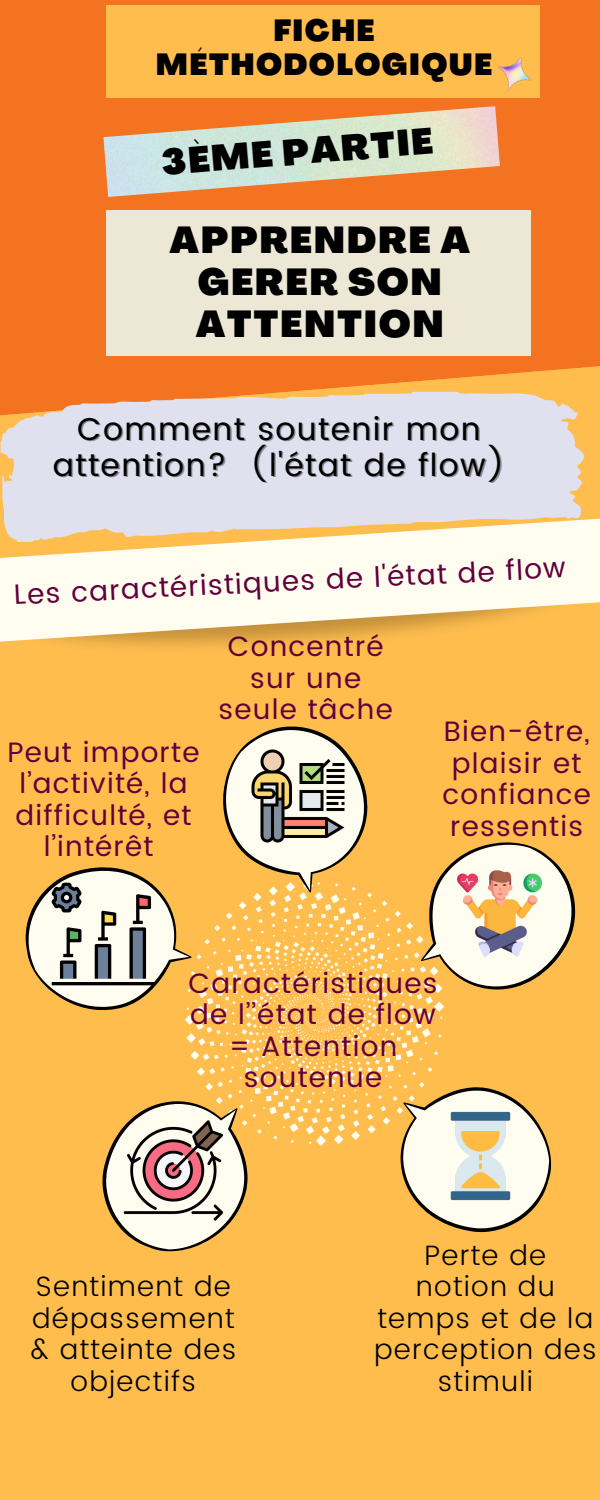
<style>
.page{position:relative;width:600px;height:1500px;background:#ffbd4e}
.page>*{position:absolute;margin:0;border:0;box-sizing:border-box;transform-origin:0 0}
.t1{font:900 36.9px/42.3px "Agrandir";letter-spacing:.045em;color:#000;text-align:center}
.t2{font:900 36px "Agrandir";color:#000}
.t3{font:31.6px/36px "Poppins";letter-spacing:.045em;color:#000;text-align:center}
.t4{font:900 30px/33.8px "Agrandir";letter-spacing:.045em;color:#000;text-align:center}
.t5{font:28px/31.5px "Poppins";letter-spacing:.045em;color:#63003c;text-align:center}
.t6{font:300 28px/31.5px "Poppins";letter-spacing:.045em;color:#000;text-align:center}
</style>
<div class="page">
<div style="left:0;top:0;width:600px;height:392px;background:#f37320"></div>
<div style="left:106px;top:5px;width:434px;height:93px;background:#ffbd4e"></div>
<div style="left:107px;top:211px;width:424px;height:145px;background:#ede8d6"></div>
<img style="left:486px;top:55px;width:54px;height:46px">
<img style="left:103px;top:106px;width:397px;height:91px">
<svg style="left:223px;top:726px;width:145px;height:123px;fill:#fefdef"></svg>
<img style="left:250px;top:748px;width:96px;height:96px">
<svg style="left:444px;top:842px;width:132px;height:148px;fill:#fefdef"></svg>
<svg style="left:400px;top:1087px;width:152px;height:146px;fill:#fefdef"></svg>
<svg style="left:102px;top:1146px;width:146px;height:106px;fill:#fefdef"></svg>
<svg style="left:25px;top:849px;width:419px;height:297px"></svg>
<img style="left:51px;top:882px;width:105px;height:104px">
<img style="left:123px;top:1119px;width:103px;height:103px">
<img style="left:452px;top:865px;width:96px;height:96px">
<img style="left:433px;top:1109px;width:94px;height:94px">
<svg style="left:0;top:392px;width:585px;height:126px;background:#e2d9de"></svg>
<svg style="left:0;top:518px;width:600px;height:124px;fill:#fefdef"></svg>
<p class="t4" style="left:156px;top:17px;width:338px">FICHE<br>MÉTHODOLOGIQUE</p>
<p class="t2" style="left:161px;top:149px;width:272px;rotate:-5deg">3ÈME PARTIE</p>
<h1 class="t1" style="left:170px;top:223px;width:302px">APPRENDRE A<br>GERER SON<br>ATTENTION</h1>
<p class="t3" style="left:53px;top:411px;width:454px">Comment soutenir mon attention? (l'état de flow)</p>
<p class="t5" style="left:13px;top:580px;width:554px;rotate:-3deg">Les caractéristiques de l'état de flow</p>
<p class="t5" style="left:7px;top:736px;width:194px">Peut importe l’activité, la difficulté, et l’intérêt</p>
<p class="t5" style="left:218px;top:631px;width:176px">Concentré sur une seule tâche</p>
<p class="t5" style="left:443px;top:716px;width:150px">Bien-être, plaisir et confiance ressentis</p>
<p class="t5" style="left:189px;top:968px;width:250px">Caractéristiques de l’’état de flow = Attention soutenue</p>
<p class="t6" style="left:31px;top:1271px;width:207px">Sentiment de dépassement &amp; atteinte des objectifs</p>
<p class="t6" style="left:374px;top:1239px;width:224px">Perte de<br>notion du temps et de la perception des stimuli</p>
</div>
